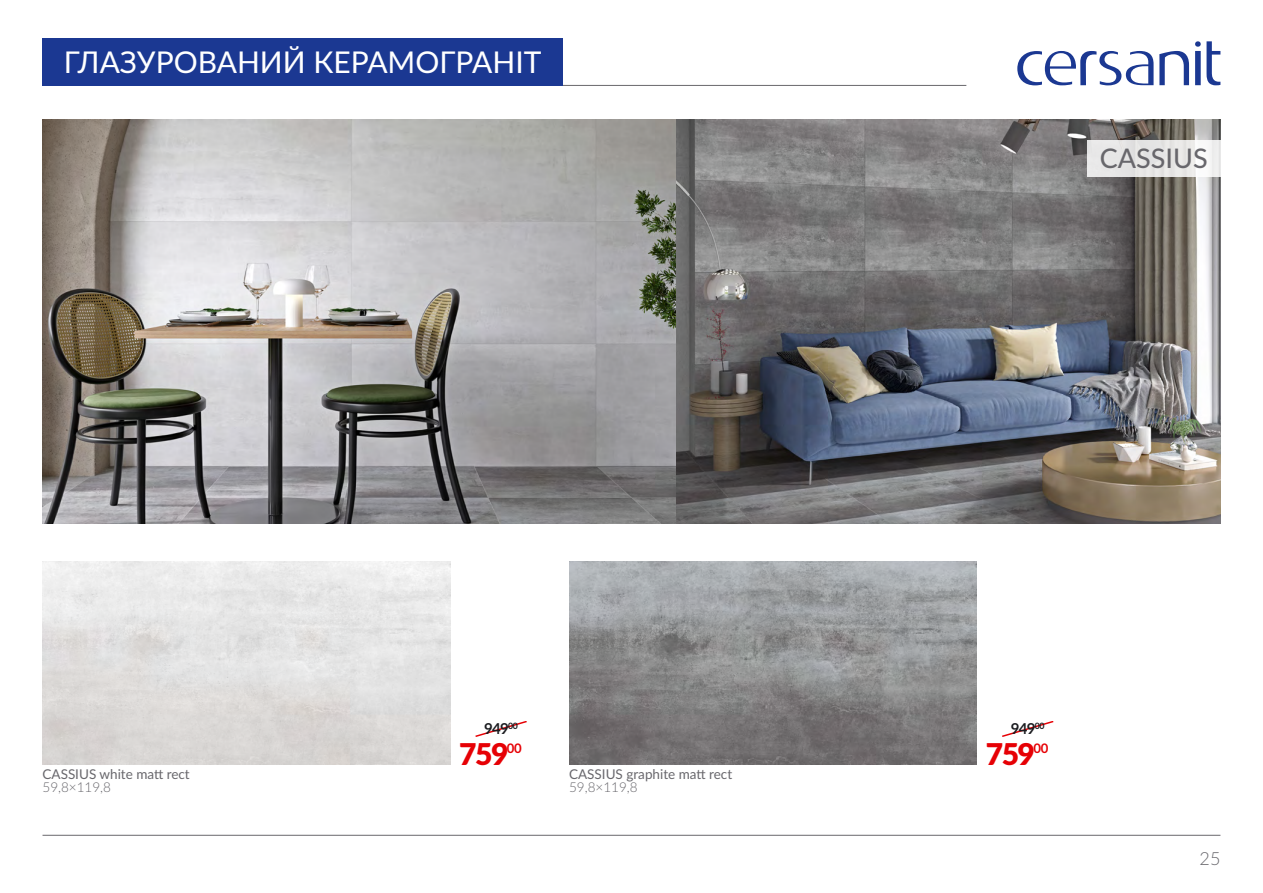
<style>
.page{position:relative;width:1263px;height:893px;background:#fff}
.page>*{position:absolute;margin:0;border:0;box-sizing:border-box;transform-origin:0 0}
.t1{font:30px "Lato";color:#fff}
.t2{font:900 30px "Lato";letter-spacing:-.05em;color:#e60005}
.t3{font:500 27px "Lato";color:#68676c}
.t4{font:300 18px "Lato";color:#68676c}
.t5{font:700 15px "Lato";letter-spacing:-.05em;color:#1b1c20}
.t6{font:13.5px "Lato";color:#68676c}
.t7{font:300 13.5px "Lato";color:#68676c}
.t8{font:700 13.05px "Lato";color:#e60005}
</style>
<div class="page">
<hr style="left:43px;top:85px;width:923px;height:1px;background:#68676c">
<hr style="left:43px;top:835px;width:1177px;height:1px;background:#68676c">
<img style="left:43px;top:119px;width:633px;height:404px">
<svg style="left:676px;top:119px;width:544px;height:404px;background:#737375"></svg>
<img style="left:569px;top:561px;width:408px;height:204px">
<svg style="left:476px;top:721px;width:51px;height:15px"></svg>
<svg style="left:1002px;top:721px;width:51px;height:15px"></svg>
<div style="left:43px;top:39px;width:520px;height:47px;background:#1b3892"></div>
<svg style="left:1017px;top:41px;width:203px;height:44px"></svg>
<div style="left:1087px;top:140px;width:133px;height:37px;background:linear-gradient(to right,#e2e2e2,#f1f0ef)"></div>
<h1 class="t1" style="left:64px;top:41px;width:479px">ГЛАЗУРОВАНИЙ КЕРАМОГРАНІТ</h1>
<p class="t6" style="left:43px;top:764px;width:149px">CASSIUS white matt rect</p>
<p class="t7" style="left:43px;top:778px;width:70px">59,8×119,8</p>
<p class="t5" style="left:484px;top:718px;width:35px">949<sup>00</sup></p>
<h1 class="t2" style="left:459px;top:731px;width:51px">759</h1>
<p class="t8" style="left:507px;top:738px;width:16px">00</p>
<p class="t6" style="left:569px;top:764px;width:165px">CASSIUS graphite matt rect</p>
<p class="t7" style="left:569px;top:778px;width:70px">59,8×119,8</p>
<h2 class="t3" style="left:1100px;top:139px;width:109px">CASSIUS</h2>
<p class="t5" style="left:1011px;top:718px;width:35px">949<sup>00</sup></p>
<h1 class="t2" style="left:986px;top:731px;width:51px">759</h1>
<p class="t8" style="left:1033px;top:738px;width:16px">00</p>
<h3 class="t4" style="left:1199px;top:846px;width:22px">25</h3>
</div>
